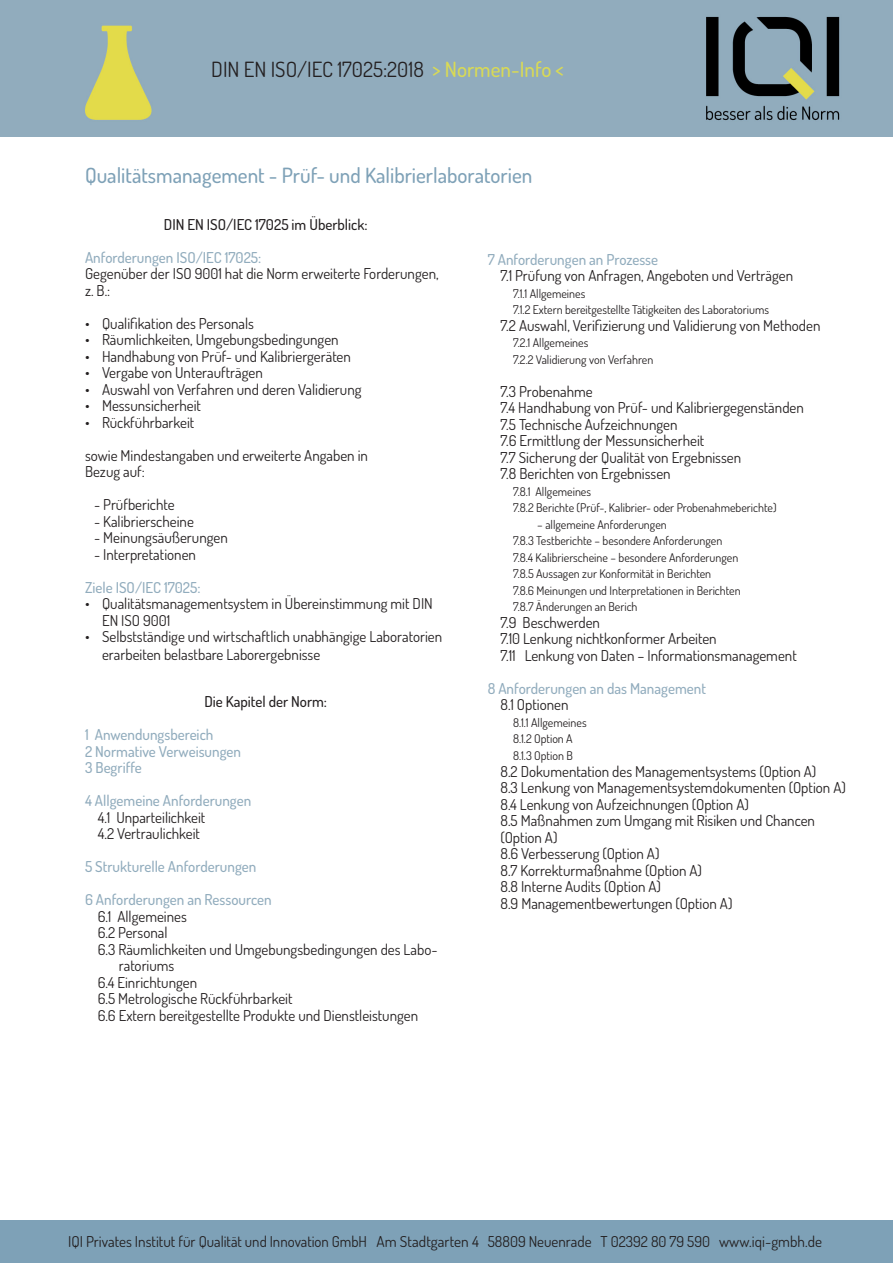
<style>
.page{position:relative;width:893px;height:1263px;background:#fff}
.page>*{position:absolute;margin:0;border:0;box-sizing:border-box;transform-origin:0 0}
.t1{font:500 21px "Dosis";color:#7ea1b7}
.t2{font:21px "Dosis";color:#231f20}
.t3{font:15px/16.5px "Dosis";color:#231f20}
.t4{font:500 15px "Dosis";color:#91acbd}
.t5{font:500 15px "Dosis";color:#231f20}
.t6{font:12px "Dosis";color:#231f20}
.s1{font-weight:500;color:#d9da55}
</style>
<div class="page">
<img style="left:0;top:0;width:893px;height:136px">
<div style="left:0;top:1220px;width:893px;height:43px;background:#7ea1b7"></div>
<p class="t2" style="left:211px;top:55px;width:354px">DIN EN ISO/IEC 17025:2018 <span class="s1">&gt; Normen-Info &lt;</span></p>
<p class="t1" style="left:85px;top:161px;width:449px">Qualitätsmanagement - Prüf- und Kalibrierlaboratorien</p>
<p class="t5" style="left:164px;top:214px;width:205px">DIN EN ISO/IEC 17025 im Überblick:</p>
<p class="t4" style="left:85px;top:247px;width:178px">Anforderungen ISO/IEC 17025:</p>
<p class="t3" style="left:85px;top:265px;width:355px">Gegenüber der ISO 9001 hat die Norm erweiterte Forderungen, z. B.:</p>
<p class="t3" style="left:85px;top:314px;width:170px">• Qualifikation des Personals</p>
<p class="t3" style="left:85px;top:331px;width:255px">• Räumlichkeiten, Umgebungsbedingungen</p>
<p class="t3" style="left:85px;top:347px;width:267px">• Handhabung von Prüf- und Kalibriergeräten</p>
<p class="t3" style="left:85px;top:364px;width:179px">• Vergabe von Unteraufträgen</p>
<p class="t3" style="left:85px;top:380px;width:278px">• Auswahl von Verfahren und deren Validierung</p>
<p class="t3" style="left:85px;top:397px;width:117px">• Messunsicherheit</p>
<p class="t3" style="left:85px;top:413px;width:111px">• Rückführbarkeit</p>
<p class="t3" style="left:85px;top:446px;width:284px">sowie Mindestangaben und erweiterte Angaben in</p>
<p class="t3" style="left:85px;top:463px;width:61px">Bezug auf:</p>
<p class="t3" style="left:94px;top:496px;width:82px">- Prüfberichte</p>
<p class="t3" style="left:94px;top:512px;width:101px">- Kalibrierscheine</p>
<p class="t3" style="left:94px;top:529px;width:135px">- Meinungsäußerungen</p>
<p class="t3" style="left:94px;top:545px;width:103px">- Interpretationen</p>
<p class="t4" style="left:85px;top:577px;width:117px">Ziele ISO/IEC 17025:</p>
<p class="t3" style="left:102px;top:595px;width:332px;text-indent:-17px">• Qualitätsmanagementsystem in Übereinstimmung mit DIN<br>EN ISO 9001</p>
<p class="t3" style="left:102px;top:627px;width:342px;line-height:18px;text-indent:-17px">• Selbstständige und wirtschaftlich unabhängige Laboratorien erarbeiten belastbare Laborergebnisse</p>
<p class="t5" style="left:204px;top:692px;width:124px">Die Kapitel der Norm:</p>
<p class="t4" style="left:85px;top:725px;width:130px">1 Anwendungsbereich</p>
<p class="t4" style="left:85px;top:741px;width:158px">2 Normative Verweisungen</p>
<p class="t4" style="left:85px;top:758px;width:58px">3 Begriffe</p>
<p class="t4" style="left:85px;top:791px;width:168px">4 Allgemeine Anforderungen</p>
<p class="t3" style="left:98px;top:808px;width:109px">4.1 Unparteilichkeit</p>
<p class="t3" style="left:98px;top:825px;width:104px">4.2 Vertraulichkeit</p>
<p class="t4" style="left:85px;top:857px;width:173px">5 Strukturelle Anforderungen</p>
<p class="t4" style="left:85px;top:890px;width:188px">6 Anforderungen an Ressourcen</p>
<p class="t3" style="left:98px;top:907px;width:91px">6.1 Allgemeines</p>
<p class="t3" style="left:98px;top:924px;width:71px">6.2 Personal</p>
<p class="t3" style="left:119px;top:940px;width:320px;text-indent:-21px">6.3 Räumlichkeiten und Umgebungsbedingungen des Labo&shy;ratoriums</p>
<p class="t3" style="left:98px;top:973px;width:101px">6.4 Einrichtungen</p>
<p class="t3" style="left:98px;top:990px;width:196px">6.5 Metrologische Rückführbarkeit</p>
<p class="t3" style="left:98px;top:1006px;width:322px">6.6 Extern bereitgestellte Produkte und Dienstleistungen</p>
<p class="t4" style="left:488px;top:250px;width:172px">7 Anforderungen an Prozesse</p>
<p class="t3" style="left:500px;top:267px;width:294px">7.1 Prüfung von Anfragen, Angeboten und Verträgen</p>
<p class="t6" style="left:513px;top:286px;width:74px">7.1.1 Allgemeines</p>
<p class="t6" style="left:513px;top:302px;width:257px">7.1.2 Extern bereitgestellte Tätigkeiten des Laboratoriums</p>
<p class="t3" style="left:500px;top:317px;width:322px">7.2 Auswahl, Verifizierung und Validierung von Methoden</p>
<p class="t6" style="left:513px;top:335px;width:77px">7.2.1 Allgemeines</p>
<p class="t6" style="left:513px;top:352px;width:142px">7.2.2 Validierung von Verfahren</p>
<p class="t3" style="left:500px;top:383px;width:94px">7.3 Probenahme</p>
<p class="t3" style="left:500px;top:399px;width:305px">7.4 Handhabung von Prüf- und Kalibriergegenständen</p>
<p class="t3" style="left:500px;top:416px;width:179px">7.5 Technische Aufzeichnungen</p>
<p class="t3" style="left:500px;top:432px;width:205px">7.6 Ermittlung der Messunsicherheit</p>
<p class="t3" style="left:500px;top:449px;width:242px">7.7 Sicherung der Qualität von Ergebnissen</p>
<p class="t3" style="left:500px;top:465px;width:172px">7.8 Berichten von Ergebnissen</p>
<p class="t6" style="left:513px;top:484px;width:79px">7.8.1 Allgemeines</p>
<p class="t6" style="left:513px;top:500px;width:265px">7.8.2 Berichte (Prüf-, Kalibrier- oder Probenahmeberichte)</p>
<p class="t6" style="left:537px;top:517px;width:131px">– allgemeine Anforderungen</p>
<p class="t6" style="left:513px;top:533px;width:211px">7.8.3 Testberichte – besondere Anforderungen</p>
<p class="t6" style="left:513px;top:550px;width:227px">7.8.4 Kalibrierscheine – besondere Anforderungen</p>
<p class="t6" style="left:513px;top:566px;width:199px">7.8.5 Aussagen zur Konformität in Berichten</p>
<p class="t6" style="left:513px;top:583px;width:229px">7.8.6 Meinungen und Interpretationen in Berichten</p>
<p class="t6" style="left:513px;top:599px;width:126px">7.8.7 Änderungen an Berich</p>
<p class="t3" style="left:500px;top:614px;width:101px">7.9 Beschwerden</p>
<p class="t3" style="left:500px;top:630px;width:218px">7.10 Lenkung nichtkonformer Arbeiten</p>
<p class="t3" style="left:500px;top:647px;width:298px">7.11 Lenkung von Daten – Informationsmanagement</p>
<p class="t4" style="left:488px;top:679px;width:220px">8 Anforderungen an das Management</p>
<p class="t3" style="left:500px;top:696px;width:69px">8.1 Optionen</p>
<p class="t6" style="left:513px;top:715px;width:75px">8.1.1 Allgemeines</p>
<p class="t6" style="left:513px;top:731px;width:61px">8.1.2 Option A</p>
<p class="t6" style="left:513px;top:748px;width:61px">8.1.3 Option B</p>
<p class="t3" style="left:500px;top:762px;width:317px">8.2 Dokumentation des Managementsystems (Option A)</p>
<p class="t3" style="left:500px;top:779px;width:347px">8.3 Lenkung von Managementsystemdokumenten (Option A)<br>8.4 Lenkung von Aufzeichnungen (Option A)</p>
<p class="t3" style="left:500px;top:812px;width:316px">8.5 Maßnahmen zum Umgang mit Risiken und Chancen (Option A)</p>
<p class="t3" style="left:500px;top:845px;width:161px">8.6 Verbesserung (Option A)</p>
<p class="t3" style="left:500px;top:861px;width:203px">8.7 Korrekturmaßnahme (Option A)</p>
<p class="t3" style="left:500px;top:878px;width:162px">8.8 Interne Audits (Option A)</p>
<p class="t3" style="left:500px;top:894px;width:234px">8.9 Managementbewertungen (Option A)</p>
<p class="t3" style="left:68px;top:1233px;width:755px">IQI Privates Institut für Qualität und Innovation GmbH Am Stadtgarten 4 58809 Neuenrade T 02392 80 79 590 www.iqi-gmbh.de</p>
</div>
